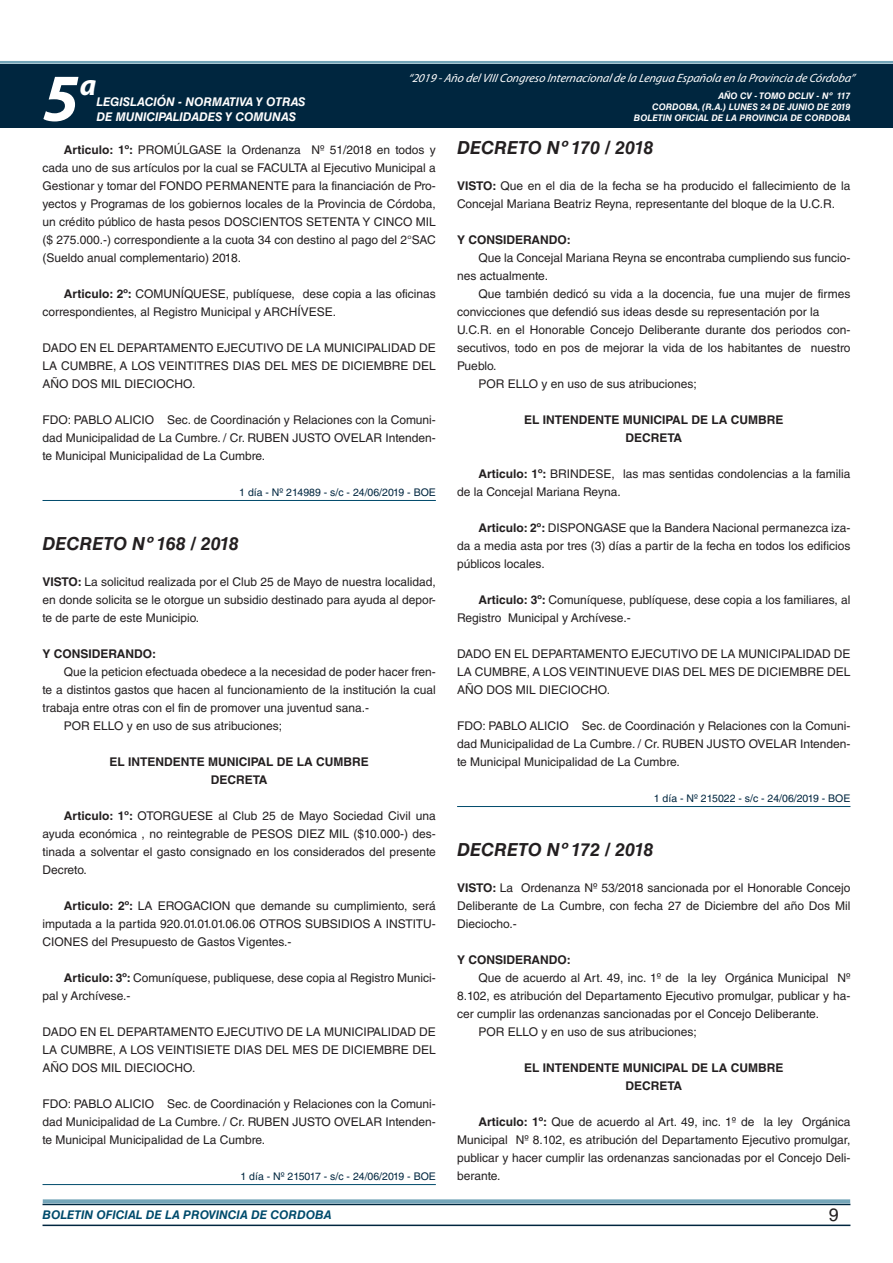
<style>
.page{position:relative;width:893px;height:1263px;background:#fff}
.page>*{position:absolute;margin:0;border:0;box-sizing:border-box;transform-origin:0 0}
.t1{font:italic 700 67.5px "Myriad Pro";color:#fff}
.t2{font:italic 700 30px "Myriad Pro";color:#fff}
.t3{font:italic 700 18px "Helvetica LT Std";color:#231f20}
.t4{font:18px "Helvetica LT Std";color:#231f20}
.t5{font:12px/18px "Helvetica LT Std";color:#231f20;text-align:justify}
.t6{font:700 12px/18px "Helvetica LT Std";color:#231f20;text-align:center}
.t7{font:italic 12px "Myriad Pro";color:#fff}
.t8{font:italic 700 12px "Helvetica LT Std";color:#fff}
.t9{font:italic 700 12px "Helvetica LT Std";color:#004b6c}
.t10{font:10.5px "Helvetica LT Std";color:#00263f}
.t11{font:italic 700 9px/10.8px "Helvetica LT Std";color:#fff;text-align:right}
.s1{font-weight:700}
</style>
<div class="page">
<div style="left:0;top:61px;width:893px;height:6px;background:#fff;opacity:.75"></div>
<div style="left:0;top:64px;width:893px;height:64px;background:#00263f"></div>
<hr style="left:43px;top:1224px;width:807px;height:2px;background:#00263f">
<div style="left:42px;top:1198px;width:809px;height:8px;background:#fff;opacity:.75"></div>
<hr style="left:43px;top:500px;width:393px;height:1px;background:#004b6c">
<hr style="left:43px;top:1184px;width:393px;height:1px;background:#004b6c">
<hr style="left:457px;top:806px;width:393px;height:1px;background:#004b6c">
<h1 class="t1" style="left:43px;top:54px;width:38px">5</h1>
<h2 class="t2" style="left:80px;top:66px;width:18px">a</h2>
<p class="t8" style="left:96px;top:95px;width:211px">LEGISLACIÓN - NORMATIVA Y OTRAS</p>
<p class="t8" style="left:96px;top:109px;width:201px">DE MUNICIPALIDADES Y COMUNAS</p>
<p class="t7" style="left:408px;top:71px;width:448px">“2019 -Año delVIIICongreso Internacionalde la Lengua Esp añola en la Provincia de Córdoba”</p>
<p class="t11" style="left:634px;top:91px;width:218px">AÑO CV - TOMO DCLIV - Nº 117<br>CORDOBA, (R.A.) LUNES 24 DE JUNIO DE 2019<br>BOLETIN OFICIAL DE LA PROVINCIA DE CORDOBA</p>
<p class="t5" style="left:43px;top:141px;width:395px;text-indent:21px"><span class="s1">Articulo: 1º:</span> PROMÚLGASE la Ordenanza Nº 51/2018 en todos y cada uno de sus artículos por la cual se FACULTA al Ejecutivo Municipal a Gestionar y tomar del FONDO PERMANENTE para la financiación de Pro&shy;yectos y Programas de los gobiernos locales de la Provincia de Córdoba, un crédito público de hasta pesos DOSCIENTOS SETENTA Y CINCO MIL ($ 275.000.-) correspondiente a la cuota 34 con destino al pago del 2°SAC (Sueldo anual complementario) 2018.</p>
<p class="t5" style="left:43px;top:285px;width:395px;text-indent:21px"><span class="s1">Articulo: 2º:</span> COMUNÍQUESE, publíquese, dese copia a las oficinas correspondientes, al Registro Municipal y ARCHÍVESE.</p>
<p class="t5" style="left:43px;top:339px;width:395px">DADO EN EL DEPARTAMENTO EJECUTIVO DE LA MUNICIPALIDAD DE LA CUMBRE, A LOS VEINTITRES DIAS DEL MES DE DICIEMBRE DEL AÑO DOS MIL DIECIOCHO.</p>
<p class="t5" style="left:43px;top:411px;width:395px">FDO: PABLO ALICIO Sec. de Coordinación y Relaciones con la Comuni&shy;dad Municipalidad de La Cumbre. / Cr. RUBEN JUSTO OVELAR Intenden&shy;te Municipal Municipalidad de La Cumbre.</p>
<p class="t10" style="left:239px;top:486px;width:198px">1 día - Nº 214989 - s/c - 24/06/2019 - BOE</p>
<h3 class="t3" style="left:43px;top:532px;width:198px">DECRETO Nº 168 / 2018</h3>
<p class="t5" style="left:43px;top:573px;width:395px"><span class="s1">VISTO:</span> La solicitud realizada por el Club 25 de Mayo de nuestra localidad, en donde solicita se le otorgue un subsidio destinado para ayuda al depor&shy;te de parte de este Municipio.</p>
<p class="t6" style="left:43px;top:644px;width:115px">Y CONSIDERANDO:</p>
<p class="t5" style="left:64px;top:663px;width:374px">Que la peticion efectuada obedece a la necesidad de poder hacer fren-</p>
<p class="t5" style="left:43px;top:681px;width:395px">te a distintos gastos que hacen al funcionamiento de la institución la cual</p>
<p class="t5" style="left:43px;top:699px;width:328px">trabaja entre otras con el fin de promover una juventud sana.-</p>
<p class="t5" style="left:64px;top:717px;width:220px">POR ELLO y en uso de sus atribuciones;</p>
<p class="t6" style="left:109px;top:752px;width:261px">EL INTENDENTE MUNICIPAL DE LA CUMBRE<br>DECRETA</p>
<p class="t5" style="left:43px;top:807px;width:395px;text-indent:21px"><span class="s1">Articulo: 1º:</span> OTORGUESE al Club 25 de Mayo Sociedad Civil una ayuda económica , no reintegrable de PESOS DIEZ MIL ($10.000-) des&shy;tinada a solventar el gasto consignado en los considerados del presente Decreto.</p>
<p class="t5" style="left:43px;top:897px;width:395px;text-indent:21px"><span class="s1">Articulo: 2º:</span> LA EROGACION que demande su cumplimiento, será imputada a la partida 920.01.01.01.06.06 OTROS SUBSIDIOS A INSTITU-CIONES del Presupuesto de Gastos Vigentes.-</p>
<p class="t5" style="left:43px;top:969px;width:395px;text-indent:21px"><span class="s1">Articulo: 3º:</span> Comuníquese, publiquese, dese copia al Registro Munici&shy;pal y Archívese.-</p>
<p class="t5" style="left:43px;top:1023px;width:395px">DADO EN EL DEPARTAMENTO EJECUTIVO DE LA MUNICIPALIDAD DE LA CUMBRE, A LOS VEINTISIETE DIAS DEL MES DE DICIEMBRE DEL AÑO DOS MIL DIECIOCHO.</p>
<p class="t5" style="left:43px;top:1095px;width:395px">FDO: PABLO ALICIO Sec. de Coordinación y Relaciones con la Comuni&shy;dad Municipalidad de La Cumbre. / Cr. RUBEN JUSTO OVELAR Intenden&shy;te Municipal Municipalidad de La Cumbre.</p>
<p class="t10" style="left:240px;top:1170px;width:197px">1 día - Nº 215017 - s/c - 24/06/2019 - BOE</p>
<h3 class="t3" style="left:457px;top:136px;width:198px">DECRETO Nº 170 / 2018</h3>
<p class="t5" style="left:457px;top:177px;width:395px"><span class="s1">VISTO:</span> Que en el dia de la fecha se ha producido el fallecimiento de la<br>Concejal Mariana Beatriz Reyna, representante del bloque de la U.C.R.</p>
<p class="t6" style="left:457px;top:230px;width:115px">Y CONSIDERANDO:</p>
<p class="t5" style="left:457px;top:249px;width:395px;text-indent:21px">Que la Concejal Mariana Reyna se encontraba cumpliendo sus funcio&shy;nes actualmente.</p>
<p class="t5" style="left:478px;top:285px;width:374px">Que también dedicó su vida a la docencia, fue una mujer de firmes</p>
<p class="t5" style="left:457px;top:303px;width:364px">convicciones que defendió sus ideas desde su representación por la</p>
<p class="t5" style="left:457px;top:321px;width:395px">U.C.R. en el Honorable Concejo Deliberante durante dos periodos con-</p>
<p class="t5" style="left:457px;top:339px;width:395px">secutivos, todo en pos de mejorar la vida de los habitantes de nuestro</p>
<p class="t5" style="left:457px;top:357px;width:41px">Pueblo.</p>
<p class="t5" style="left:478px;top:375px;width:220px">POR ELLO y en uso de sus atribuciones;</p>
<p class="t6" style="left:524px;top:410px;width:261px">EL INTENDENTE MUNICIPAL DE LA CUMBRE<br>DECRETA</p>
<p class="t5" style="left:457px;top:465px;width:395px;text-indent:21px"><span class="s1">Articulo: 1º:</span> BRINDESE, las mas sentidas condolencias a la familia de la Concejal Mariana Reyna.</p>
<p class="t5" style="left:457px;top:519px;width:395px;text-indent:21px"><span class="s1">Articulo: 2º:</span> DISPONGASE que la Bandera Nacional permanezca iza&shy;da a media asta por tres (3) días a partir de la fecha en todos los edificios públicos locales.</p>
<p class="t5" style="left:457px;top:591px;width:395px;text-indent:21px"><span class="s1">Articulo: 3º:</span> Comuníquese, publíquese, dese copia a los familiares, al<br>Registro Municipal y Archívese.-</p>
<p class="t5" style="left:457px;top:645px;width:395px">DADO EN EL DEPARTAMENTO EJECUTIVO DE LA MUNICIPALIDAD DE LA CUMBRE, A LOS VEINTINUEVE DIAS DEL MES DE DICIEMBRE DEL AÑO DOS MIL DIECIOCHO.</p>
<p class="t5" style="left:457px;top:717px;width:395px">FDO: PABLO ALICIO Sec. de Coordinación y Relaciones con la Comuni&shy;dad Municipalidad de La Cumbre. / Cr. RUBEN JUSTO OVELAR Intenden&shy;te Municipal Municipalidad de La Cumbre.</p>
<p class="t10" style="left:654px;top:792px;width:198px">1 día - Nº 215022 - s/c - 24/06/2019 - BOE</p>
<h3 class="t3" style="left:457px;top:838px;width:198px">DECRETO Nº 172 / 2018</h3>
<p class="t5" style="left:457px;top:879px;width:395px"><span class="s1">VISTO:</span> La Ordenanza Nº 53/2018 sancionada por el Honorable Concejo Deliberante de La Cumbre, con fecha 27 de Diciembre del año Dos Mil Dieciocho.-</p>
<p class="t6" style="left:457px;top:950px;width:115px">Y CONSIDERANDO:</p>
<p class="t5" style="left:478px;top:969px;width:373px">Que de acuerdo al Art. 49, inc. 1º de la ley Orgánica Municipal Nº</p>
<p class="t5" style="left:457px;top:987px;width:395px">8.102, es atribución del Departamento Ejecutivo promulgar, publicar y ha-</p>
<p class="t5" style="left:457px;top:1005px;width:363px">cer cumplir las ordenanzas sancionadas por el Concejo Deliberante.</p>
<p class="t5" style="left:478px;top:1023px;width:220px">POR ELLO y en uso de sus atribuciones;</p>
<p class="t6" style="left:524px;top:1058px;width:261px">EL INTENDENTE MUNICIPAL DE LA CUMBRE<br>DECRETA</p>
<p class="t5" style="left:457px;top:1113px;width:395px;text-indent:21px"><span class="s1">Articulo: 1º:</span> Que de acuerdo al Art. 49, inc. 1º de la ley Orgánica Municipal Nº 8.102, es atribución del Departamento Ejecutivo promulgar, publicar y hacer cumplir las ordenanzas sancionadas por el Concejo Deli&shy;berante.</p>
<p class="t9" style="left:43px;top:1208px;width:290px">BOLETIN OFICIAL DE LA PROVINCIA DE CORDOBA</p>
<h3 class="t4" style="left:829px;top:1204px;width:12px">9</h3>
</div>
